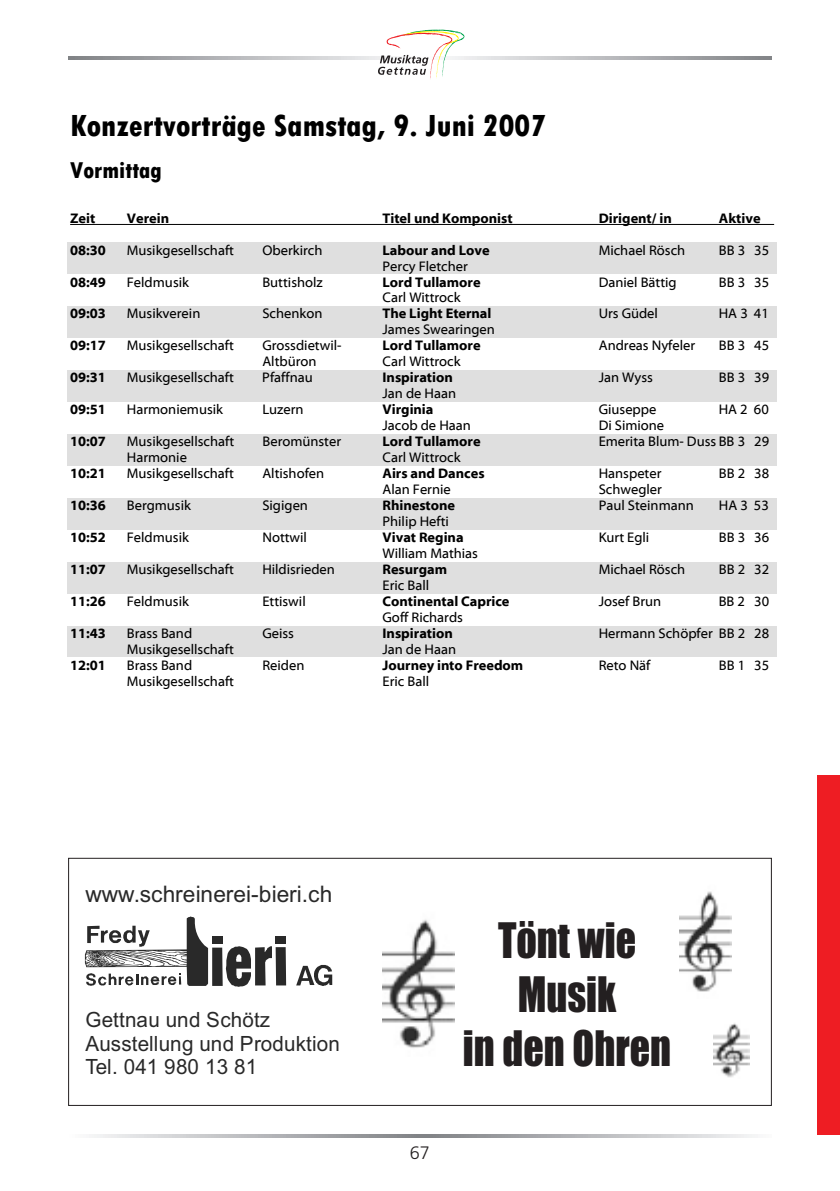
<style>
.page{position:relative;width:840px;height:1191px;background:#fff}
.page>*{position:absolute;margin:0;border:0;box-sizing:border-box;transform-origin:0 0}
.t1{font:45.6px/52.6px "Arial";letter-spacing:-.015em;color:#292929;text-align:center;scale:.63 1}
.t2{font:45.2px/54.2px "Impact";color:#231f20;text-align:center;scale:.89 1}
.t3{font:800 condensed 32px "Tw Cen";color:#000}
.t4{font:800 condensed 24px "Tw Cen";color:#000}
.t5{font:22.8px "Arial";letter-spacing:.005em;color:#292929}
.t6{font:21px/23.2px "Arial";letter-spacing:.01em;color:#292929}
.t7{font:300 18px "Frutiger";color:#231f20}
.t8{font:14px "Myriad Web Pro";color:#000}
.t9{font:700 14px "Myriad Web Pro";color:#000}
</style>
<div class="page">
<div style="left:212px;top:947px;width:10px;height:39px;background:#292929"></div>
<div style="left:275px;top:947px;width:11px;height:38px;background:#292929"></div>
<div style="left:212px;top:936px;width:10px;height:8px;background:#292929"></div>
<div style="left:275px;top:935px;width:10px;height:8px;background:#292929"></div>
<svg style="left:226px;top:946px;width:46px;height:40px"></svg>
<svg style="left:296px;top:965px;width:36px;height:21px"></svg>
<svg style="left:85px;top:916px;width:123px;height:70px"></svg>
<img style="left:382px;top:919px;width:72px;height:129px">
<img style="left:679px;top:891px;width:52px;height:101px">
<img style="left:713px;top:1023px;width:35px;height:55px">
<div style="left:68px;top:857px;width:703px;height:249px;border:1px solid #231f20"></div>
<div style="left:816px;top:775px;width:23px;height:359px;background:#ee1d23"></div>
<hr style="left:70px;top:224px;width:703px;height:1px;background:#000">
<div style="left:67px;top:242px;width:709px;height:16px;background:#dfdfdf"></div>
<div style="left:67px;top:258px;width:709px;height:16px;background:#dfdfdf"></div>
<div style="left:67px;top:306px;width:709px;height:16px;background:#dfdfdf"></div>
<div style="left:67px;top:322px;width:709px;height:16px;background:#dfdfdf"></div>
<div style="left:67px;top:370px;width:709px;height:16px;background:#dfdfdf"></div>
<div style="left:67px;top:386px;width:709px;height:16px;background:#dfdfdf"></div>
<div style="left:67px;top:434px;width:709px;height:16px;background:#dfdfdf"></div>
<div style="left:67px;top:450px;width:709px;height:16px;background:#dfdfdf"></div>
<div style="left:67px;top:498px;width:709px;height:16px;background:#dfdfdf"></div>
<div style="left:67px;top:514px;width:709px;height:16px;background:#dfdfdf"></div>
<div style="left:67px;top:561px;width:709px;height:16px;background:#dfdfdf"></div>
<div style="left:67px;top:577px;width:709px;height:16px;background:#dfdfdf"></div>
<div style="left:67px;top:625px;width:709px;height:16px;background:#dfdfdf"></div>
<div style="left:67px;top:641px;width:709px;height:16px;background:#dfdfdf"></div>
<svg style="left:92px;top:1134px;width:663px;height:3px;background:#b8b9bc"></svg>
<svg style="left:68px;top:57px;width:703px;height:3px;background:#b5b7b9"></svg>
<svg style="left:378px;top:30px;width:86px;height:49px"></svg>
<h3 class="t3" style="left:70px;top:108px;width:477px">Konzertvorträge Samstag, 9. Juni 2007</h3>
<h3 class="t4" style="left:70px;top:157px;width:93px">Vormittag</h3>
<p class="t9" style="left:70px;top:210px;width:27px">Zeit</p>
<p class="t9" style="left:127px;top:210px;width:44px">Verein</p>
<p class="t9" style="left:382px;top:210px;width:132px">Titel und Komponist</p>
<p class="t9" style="left:598px;top:210px;width:74px">Dirigent/ in</p>
<p class="t9" style="left:718px;top:210px;width:43px">Aktive</p>
<p class="t9" style="left:70px;top:242px;width:37px">08:30</p>
<p class="t8" style="left:127px;top:242px;width:109px">Musikgesellschaft</p>
<p class="t8" style="left:262px;top:242px;width:61px">Oberkirch</p>
<p class="t9" style="left:382px;top:242px;width:109px">Labour and Love</p>
<p class="t8" style="left:598px;top:242px;width:88px">Michael Rösch</p>
<p class="t8" style="left:718px;top:242px;width:52px">BB 3 35</p>
<p class="t8" style="left:382px;top:258px;width:87px">Percy Fletcher</p>
<p class="t9" style="left:70px;top:274px;width:37px">08:49</p>
<p class="t8" style="left:127px;top:274px;width:64px">Feldmusik</p>
<p class="t8" style="left:262px;top:274px;width:62px">Buttisholz</p>
<p class="t9" style="left:382px;top:274px;width:100px">Lord Tullamore</p>
<p class="t8" style="left:598px;top:274px;width:79px">Daniel Bättig</p>
<p class="t8" style="left:718px;top:274px;width:52px">BB 3 35</p>
<p class="t8" style="left:382px;top:290px;width:80px">Carl Wittrock</p>
<p class="t9" style="left:70px;top:306px;width:37px">09:03</p>
<p class="t8" style="left:127px;top:306px;width:75px">Musikverein</p>
<p class="t8" style="left:262px;top:306px;width:62px">Schenkon</p>
<p class="t9" style="left:382px;top:306px;width:110px">The Light Eternal</p>
<p class="t8" style="left:598px;top:306px;width:61px">Urs Güdel</p>
<p class="t8" style="left:718px;top:306px;width:52px">HA 3 41</p>
<p class="t8" style="left:382px;top:322px;width:114px">James Swearingen</p>
<p class="t9" style="left:70px;top:338px;width:37px">09:17</p>
<p class="t8" style="left:127px;top:338px;width:109px">Musikgesellschaft</p>
<p class="t8" style="left:262px;top:338px;width:81px">Grossdietwil-</p>
<p class="t9" style="left:382px;top:338px;width:100px">Lord Tullamore</p>
<p class="t8" style="left:598px;top:338px;width:98px">Andreas Nyfeler</p>
<p class="t8" style="left:718px;top:338px;width:52px">BB 3 45</p>
<p class="t8" style="left:262px;top:354px;width:56px">Altbüron</p>
<p class="t8" style="left:382px;top:354px;width:80px">Carl Wittrock</p>
<p class="t9" style="left:70px;top:370px;width:37px">09:31</p>
<p class="t8" style="left:127px;top:370px;width:108px">Musikgesellschaft</p>
<p class="t8" style="left:262px;top:370px;width:52px">Pfaffnau</p>
<p class="t9" style="left:382px;top:370px;width:72px">Inspiration</p>
<p class="t8" style="left:598px;top:370px;width:56px">Jan Wyss</p>
<p class="t8" style="left:718px;top:370px;width:52px">BB 3 39</p>
<p class="t8" style="left:382px;top:386px;width:75px">Jan de Haan</p>
<p class="t9" style="left:70px;top:402px;width:37px">09:51</p>
<p class="t8" style="left:127px;top:402px;width:98px">Harmoniemusik</p>
<p class="t8" style="left:262px;top:402px;width:43px">Luzern</p>
<p class="t9" style="left:382px;top:402px;width:52px">Virginia</p>
<p class="t8" style="left:598px;top:402px;width:59px">Giuseppe</p>
<p class="t8" style="left:718px;top:402px;width:51px">HA 2 60</p>
<p class="t8" style="left:382px;top:418px;width:90px">Jacob de Haan</p>
<p class="t8" style="left:598px;top:418px;width:67px">Di Simione</p>
<p class="t9" style="left:70px;top:434px;width:37px">10:07</p>
<p class="t8" style="left:127px;top:434px;width:109px">Musikgesellschaft</p>
<p class="t8" style="left:262px;top:434px;width:80px">Beromünster</p>
<p class="t9" style="left:382px;top:434px;width:100px">Lord Tullamore</p>
<p class="t8" style="left:598px;top:434px;width:172px">Emerita Blum- Duss BB 3 29</p>
<p class="t8" style="left:127px;top:450px;width:62px">Harmonie</p>
<p class="t8" style="left:382px;top:450px;width:80px">Carl Wittrock</p>
<p class="t9" style="left:70px;top:466px;width:37px">10:21</p>
<p class="t8" style="left:127px;top:466px;width:109px">Musikgesellschaft</p>
<p class="t8" style="left:262px;top:466px;width:63px">Altishofen</p>
<p class="t9" style="left:382px;top:466px;width:104px">Airs and Dances</p>
<p class="t8" style="left:598px;top:466px;width:64px">Hanspeter</p>
<p class="t8" style="left:718px;top:466px;width:52px">BB 2 38</p>
<p class="t8" style="left:382px;top:482px;width:70px">Alan Fernie</p>
<p class="t8" style="left:598px;top:482px;width:65px">Schwegler</p>
<p class="t9" style="left:70px;top:498px;width:37px">10:36</p>
<p class="t8" style="left:127px;top:498px;width:66px">Bergmusik</p>
<p class="t8" style="left:262px;top:498px;width:47px">Sigigen</p>
<p class="t9" style="left:382px;top:498px;width:74px">Rhinestone</p>
<p class="t8" style="left:598px;top:498px;width:97px">Paul Steinmann</p>
<p class="t8" style="left:718px;top:498px;width:51px">HA 3 53</p>
<p class="t8" style="left:382px;top:513px;width:68px">Philip Hefti</p>
<p class="t9" style="left:70px;top:529px;width:37px">10:52</p>
<p class="t8" style="left:127px;top:529px;width:64px">Feldmusik</p>
<p class="t8" style="left:262px;top:529px;width:46px">Nottwil</p>
<p class="t9" style="left:382px;top:529px;width:83px">Vivat Regina</p>
<p class="t8" style="left:598px;top:529px;width:52px">Kurt Egli</p>
<p class="t8" style="left:718px;top:529px;width:52px">BB 3 36</p>
<p class="t8" style="left:382px;top:545px;width:97px">William Mathias</p>
<p class="t9" style="left:70px;top:561px;width:37px">11:07</p>
<p class="t8" style="left:127px;top:561px;width:109px">Musikgesellschaft</p>
<p class="t8" style="left:262px;top:561px;width:74px">Hildisrieden</p>
<p class="t9" style="left:382px;top:561px;width:66px">Resurgam</p>
<p class="t8" style="left:598px;top:561px;width:88px">Michael Rösch</p>
<p class="t8" style="left:718px;top:561px;width:52px">BB 2 32</p>
<p class="t8" style="left:382px;top:577px;width:48px">Eric Ball</p>
<p class="t9" style="left:70px;top:593px;width:37px">11:26</p>
<p class="t8" style="left:127px;top:593px;width:64px">Feldmusik</p>
<p class="t8" style="left:262px;top:593px;width:45px">Ettiswil</p>
<p class="t9" style="left:382px;top:593px;width:128px">Continental Caprice</p>
<p class="t8" style="left:598px;top:593px;width:64px">Josef Brun</p>
<p class="t8" style="left:718px;top:593px;width:52px">BB 2 30</p>
<p class="t8" style="left:382px;top:609px;width:82px">Goff Richards</p>
<p class="t9" style="left:70px;top:625px;width:37px">11:43</p>
<p class="t8" style="left:127px;top:625px;width:67px">Brass Band</p>
<p class="t8" style="left:262px;top:625px;width:33px">Geiss</p>
<p class="t9" style="left:382px;top:625px;width:72px">Inspiration</p>
<p class="t8" style="left:598px;top:625px;width:172px">Hermann Schöpfer BB 2 28</p>
<p class="t8" style="left:127px;top:641px;width:108px">Musikgesellschaft</p>
<p class="t8" style="left:382px;top:641px;width:75px">Jan de Haan</p>
<p class="t9" style="left:70px;top:657px;width:37px">12:01</p>
<p class="t8" style="left:127px;top:657px;width:67px">Brass Band</p>
<p class="t8" style="left:262px;top:657px;width:44px">Reiden</p>
<p class="t9" style="left:382px;top:657px;width:142px">Journey into Freedom</p>
<p class="t8" style="left:598px;top:657px;width:53px">Reto Näf</p>
<p class="t8" style="left:718px;top:657px;width:52px">BB 1 35</p>
<p class="t8" style="left:127px;top:673px;width:109px">Musikgesellschaft</p>
<p class="t8" style="left:382px;top:673px;width:48px">Eric Ball</p>
<h3 class="t5" style="left:85px;top:885px;width:248px">www.schreinerei-bieri.ch</h3>
<h3 class="t6" style="left:85px;top:1010px;width:256px">Gettnau und Schötz<br>Ausstellung und Produktion<br>Tel. 041 980 13 81</h3>
<p class="t7" style="left:410px;top:1145px;width:22px">67</p>
<h1 class="t1" style="left:491px;top:902px;width:267px">Tönt wi e<br>M usik<br>in den Ohren</h1>
<h2 class="t2" style="left:462px;top:916px;width:235px">Tönt wie<br>Musik<br>in den Ohren</h2>
</div>
